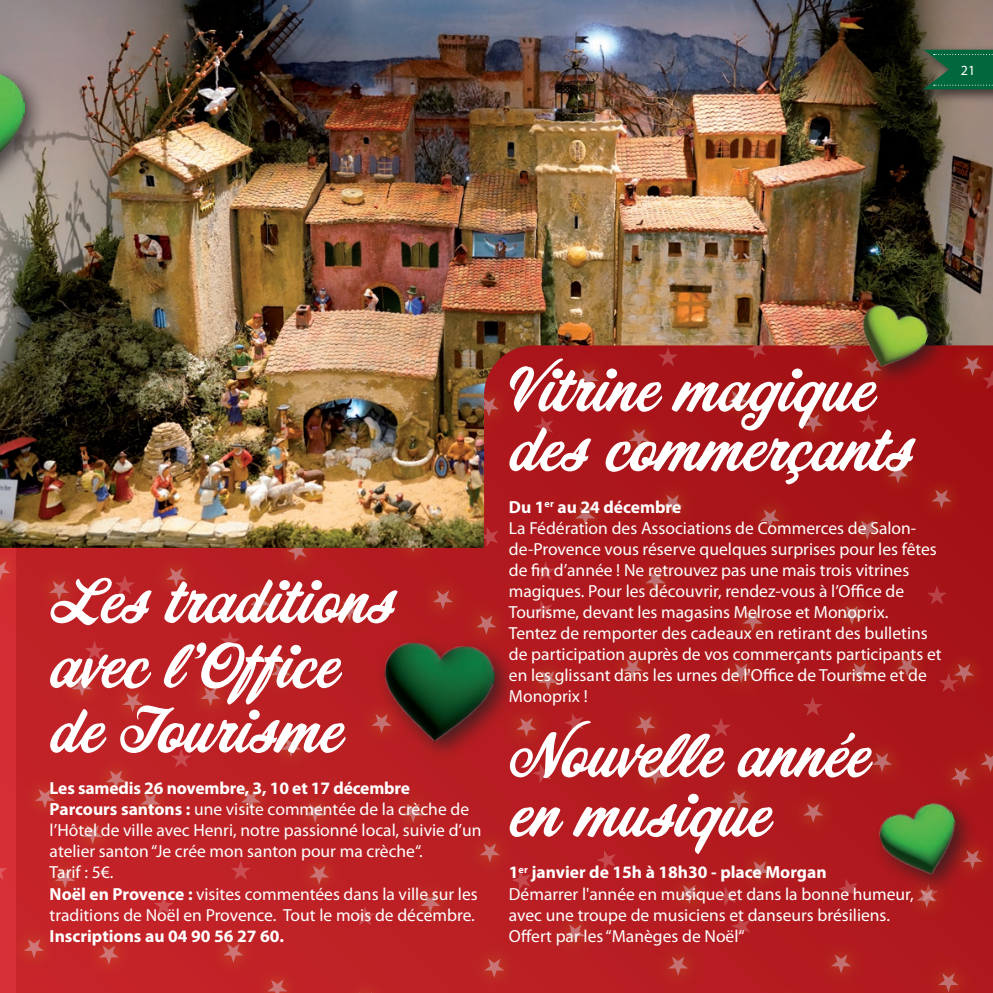
<style>
.page{position:relative;width:993px;height:993px;background:#fff}
.page>*{position:absolute;margin:0;border:0;box-sizing:border-box;transform-origin:0 0}
.t1{font:57.75px/64.8px "Corner Store JF";color:#fff}
.t2{font:17.5px/21px "Myriad Pro";color:#fff}
.t3{font:700 17.5px "Myriad Pro";color:#fff}
.t4{font:14px "Myriad Pro";color:#fff}
.s1{font-weight:700}
</style>
<div class="page">
<img style="left:0;top:547px;width:992px;height:445px">
<svg style="left:166px;top:567px;width:20px;height:19px"></svg>
<svg style="left:355px;top:991px;width:21px;height:1px"></svg>
<svg style="left:976px;top:849px;width:6px;height:19px"></svg>
<svg style="left:35px;top:788px;width:20px;height:19px"></svg>
<svg style="left:24px;top:938px;width:20px;height:19px"></svg>
<svg style="left:403px;top:547px;width:20px;height:5px"></svg>
<svg style="left:250px;top:593px;width:20px;height:19px"></svg>
<svg style="left:271px;top:663px;width:20px;height:19px"></svg>
<svg style="left:371px;top:713px;width:5px;height:19px"></svg>
<svg style="left:635px;top:716px;width:20px;height:19px"></svg>
<svg style="left:622px;top:659px;width:20px;height:19px"></svg>
<svg style="left:516px;top:717px;width:20px;height:19px"></svg>
<svg style="left:538px;top:670px;width:20px;height:20px"></svg>
<svg style="left:742px;top:611px;width:20px;height:19px"></svg>
<svg style="left:645px;top:571px;width:20px;height:19px"></svg>
<svg style="left:730px;top:663px;width:21px;height:19px"></svg>
<svg style="left:82px;top:825px;width:21px;height:19px"></svg>
<svg style="left:55px;top:868px;width:20px;height:20px"></svg>
<svg style="left:849px;top:662px;width:20px;height:20px"></svg>
<svg style="left:871px;top:752px;width:20px;height:20px"></svg>
<svg style="left:287px;top:547px;width:19px;height:13px"></svg>
<svg style="left:72px;top:677px;width:20px;height:19px"></svg>
<svg style="left:200px;top:686px;width:20px;height:20px"></svg>
<svg style="left:644px;top:765px;width:21px;height:19px"></svg>
<svg style="left:728px;top:790px;width:21px;height:20px"></svg>
<svg style="left:749px;top:860px;width:20px;height:20px"></svg>
<svg style="left:679px;top:884px;width:20px;height:19px"></svg>
<svg style="left:122px;top:692px;width:21px;height:20px"></svg>
<svg style="left:403px;top:803px;width:20px;height:19px"></svg>
<svg style="left:99px;top:945px;width:20px;height:19px"></svg>
<svg style="left:802px;top:803px;width:21px;height:19px"></svg>
<svg style="left:267px;top:979px;width:20px;height:13px"></svg>
<svg style="left:305px;top:803px;width:20px;height:19px"></svg>
<svg style="left:223px;top:943px;width:20px;height:19px"></svg>
<svg style="left:484px;top:958px;width:20px;height:19px"></svg>
<svg style="left:667px;top:956px;width:21px;height:19px"></svg>
<svg style="left:830px;top:954px;width:20px;height:19px"></svg>
<svg style="left:938px;top:972px;width:20px;height:20px"></svg>
<svg style="left:896px;top:657px;width:20px;height:19px"></svg>
<svg style="left:841px;top:605px;width:20px;height:19px"></svg>
<svg style="left:980px;top:752px;width:12px;height:20px"></svg>
<svg style="left:950px;top:767px;width:20px;height:19px"></svg>
<svg style="left:476px;top:615px;width:20px;height:19px"></svg>
<svg style="left:432px;top:590px;width:21px;height:19px"></svg>
<svg style="left:281px;top:737px;width:20px;height:19px"></svg>
<svg style="left:565px;top:924px;width:20px;height:19px"></svg>
<svg style="left:339px;top:601px;width:20px;height:19px"></svg>
<svg style="left:0;top:561px;width:10px;height:19px"></svg>
<svg style="left:49px;top:580px;width:20px;height:20px"></svg>
<svg style="left:420px;top:893px;width:20px;height:20px"></svg>
<svg style="left:309px;top:865px;width:20px;height:19px"></svg>
<svg style="left:479px;top:843px;width:21px;height:19px"></svg>
<svg style="left:140px;top:792px;width:20px;height:19px"></svg>
<svg style="left:106px;top:770px;width:20px;height:19px"></svg>
<svg style="left:241px;top:790px;width:20px;height:19px"></svg>
<svg style="left:596px;top:849px;width:19px;height:20px"></svg>
<svg style="left:564px;top:712px;width:19px;height:20px"></svg>
<svg style="left:532px;top:600px;width:20px;height:20px"></svg>
<svg style="left:532px;top:763px;width:19px;height:20px"></svg>
<svg style="left:511px;top:869px;width:20px;height:21px"></svg>
<svg style="left:730px;top:915px;width:20px;height:20px"></svg>
<svg style="left:716px;top:885px;width:20px;height:21px"></svg>
<svg style="left:837px;top:878px;width:20px;height:20px"></svg>
<svg style="left:115px;top:575px;width:20px;height:19px"></svg>
<svg style="left:230px;top:860px;width:21px;height:19px"></svg>
<svg style="left:220px;top:630px;width:20px;height:20px"></svg>
<svg style="left:802px;top:696px;width:20px;height:19px"></svg>
<svg style="left:710px;top:717px;width:20px;height:19px"></svg>
<svg style="left:938px;top:663px;width:35px;height:29px"></svg>
<svg style="left:926px;top:585px;width:20px;height:19px"></svg>
<svg style="left:535px;top:561px;width:20px;height:19px"></svg>
<svg style="left:916px;top:895px;width:22px;height:12px"></svg>
<svg style="left:171px;top:748px;width:20px;height:19px"></svg>
<svg style="left:355px;top:905px;width:20px;height:20px"></svg>
<svg style="left:153px;top:895px;width:21px;height:19px"></svg>
<svg style="left:0;top:860px;width:8px;height:19px"></svg>
<svg style="left:84px;top:640px;width:21px;height:19px"></svg>
<img style="left:0;top:0;width:992px;height:547px">
<div style="left:920px;top:45px;width:72px;height:59px;background:#231f20;opacity:.75"></div>
<svg style="left:923px;top:50px;width:70px;height:39px;background:#166641"></svg>
<div style="left:854px;top:296px;width:95px;height:92px;background:#231f20;opacity:.75"></div>
<img style="left:850px;top:300px;width:82px;height:78px">
<div style="left:0;top:63px;width:46px;height:149px;background:#231f20;opacity:.75"></div>
<img style="left:0;top:71px;width:24px;height:120px">
<div style="left:870px;top:794px;width:106px;height:101px;background:#231f20;opacity:.75"></div>
<img style="left:874px;top:797px;width:93px;height:88px">
<div style="left:376px;top:634px;width:140px;height:128px;background:#231f20;opacity:.75"></div>
<img style="left:380px;top:640px;width:116px;height:104px">
<p class="t4" style="left:960px;top:61px;width:16px">21</p>
<h1 class="t1" style="left:50px;top:572px;width:346px">Les traditions avec l’Office de Tourisme</h1>
<p class="t2" style="left:50px;top:777px;width:433px"><span class="s1">Les samedis 26 novembre, 3, 10 et 17 décembre Parcours santons :</span> une visite commentée de la crèche de l’Hôtel de ville avec Henri, notre passionné local, suivie d’un atelier santon “Je crée mon santon pour ma crèche“.<br>Tarif : 5€.<br><span class="s1">Noël en Provence :</span> visites commentées dans la ville sur les traditions de Noël en Provence. Tout le mois de décembre.</p>
<p class="t3" style="left:50px;top:923px;width:236px">Inscriptions au 04 90 56 27 60.</p>
<h1 class="t1" style="left:508px;top:363px;width:405px;line-height:59.5px">Vitrine magique des commerçants</h1>
<p class="t2" style="left:508px;top:496px;width:434px"><span class="s1">Du 1</span><sup>er</sup> <span class="s1">au 24 décembre<br></span>La Fédération des Associations de Commerces de Salon&shy;de-Provence vous réserve quelques surprises pour les fêtes de fin d’année ! Ne retrouvez pas une mais trois vitrines magiques. Pour les découvrir, rendez-vous à l’Office de Tourisme, devant les magasins Melrose et Monoprix.<br>Tentez de remporter des cadeaux en retirant des bulletins de participation auprès de vos commerçants participants et en les glissant dans les urnes de l'Office de Tourisme et de Monoprix !</p>
<h1 class="t1" style="left:508px;top:729px;width:361px;line-height:59.5px">Nouvelle année en musique</h1>
<p class="t2" style="left:508px;top:861px;width:406px"><span class="s1">1</span><sup>er</sup> <span class="s1">janvier de 15h à 18h30 - place Morgan<br></span>Démarrer l'année en musique et dans la bonne humeur, avec une troupe de musiciens et danseurs brésiliens.<br>Offert par les “Manèges de Noël“</p>
</div>
